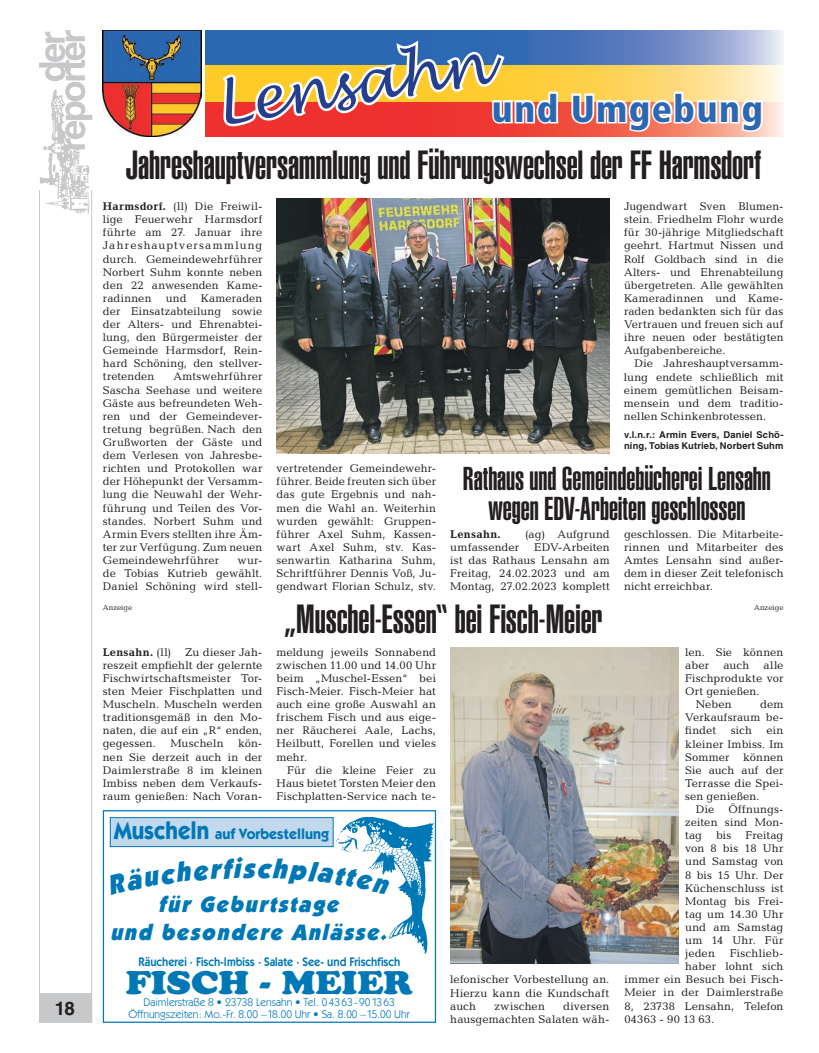
<style>
.page{position:relative;width:819px;height:1053px;background:#fff}
.page>*{position:absolute;margin:0;border:0;box-sizing:border-box;transform-origin:0 0}
.t1{font:italic 57.5px "Lucida Handwriting";color:#253f8e}
.t2{font:40px "Helvetica LT Std Ultra Comp";letter-spacing:-.005em;color:#231f20}
.t3{font:900 condensed 37.5px "Frutiger LT Std";letter-spacing:.04em;color:#2b67b2}
.t4{font:32.5px/30px "Helvetica LT Std Ultra Comp";letter-spacing:-.005em;color:#231f20;text-align:center}
.t5{font:32.5px "Cooper Black Std";color:#0078b6;scale:1.11 1}
.t6{font:italic 900 27.5px "Itc Kabel";color:#0078b6}
.t7{font:italic 900 22.5px/28.8px "Itc Kabel";color:#0078b6;text-align:center}
.t8{font:700 18.75px "Helvetica LT Std";color:#231f20}
.t9{font:700 15px "Itc Kabel";color:#0078b6;scale:.96 1}
.t10{font:600 12.5px "Itc Kabel";color:#0078b6;scale:.89 1}
.t11{font:11.25px/13.1px "Candida Std";letter-spacing:.015em;color:#231f20;text-align:justify}
.t12{font:11.25px/11.2px "Itc Kabel";color:#0078b6;text-align:center}
.t13{font:11.25px "Candida Std";letter-spacing:-.005em;color:#231f20}
.t14{font:700 11.25px "Candida Std";letter-spacing:.025em;color:#231f20}
.t15{font:700 9.38px/11.2px "Helvetica LT Std";letter-spacing:.015em;color:#231f20}
.t16{font:7.5px "Candida Std";color:#231f20}
.s1{font-weight:700}
.s2{font-size:25px}
</style>
<div class="page">
<div style="left:39px;top:993px;width:53px;height:29px;background:#c7c8ca"></div>
<hr style="left:91px;top:190px;width:1px;height:832px;background:#c7c8ca">
<hr style="left:39px;top:190px;width:1px;height:832px;background:#c7c8ca">
<img style="left:39px;top:149px;width:51px;height:65px">
<svg style="left:39px;top:30px;width:53px;height:119px"></svg>
<img style="left:333px;top:817px;width:100px;height:137px">
<div style="left:103px;top:810px;width:333px;height:212px;border:1px solid #0078b6"></div>
<div style="left:110px;top:817px;width:223px;height:29px;background:#c2d8ec"></div>
<div style="left:110px;top:817px;width:223px;height:29px;border:1px solid #0078b6"></div>
<img style="left:103px;top:30px;width:98px;height:106px">
<svg style="left:206px;top:101px;width:577px;height:35px;background:#f58a7d"></svg>
<svg style="left:206px;top:30px;width:576px;height:36px;background:#6d8cc3"></svg>
<svg style="left:206px;top:66px;width:576px;height:35px;background:#fedc7f"></svg>
<svg style="left:569px;top:90px;width:196px;height:44px"></svg>
<svg style="left:218px;top:36px;width:342px;height:100px"></svg>
<img style="left:450px;top:647px;width:228px;height:316px">
<img style="left:276px;top:199px;width:334px;height:254px">
<svg style="left:333px;top:858px;width:57px;height:36px"></svg>
<p class="t8" style="left:55px;top:996px;width:21px">18</p>
<p class="t1" style="left:209px;top:71px;width:276px;rotate:-9deg">Lensahn</p>
<p class="t3" style="left:492px;top:86px;width:272px">und Umgebung</p>
<p class="t2" style="left:125px;top:142px;width:637px">Jahreshauptversammlung und Führungswechsel der FF Harmsdorf</p>
<p class="t11" style="left:103px;top:200px;width:161px"><span class="s1">Harmsdorf.</span> (ll) Die Freiwil&shy;lige Feuerwehr Harmsdorf führte am 27. Januar ihre Jahreshauptversammlung durch. Gemeindewehrführer Norbert Suhm konnte neben den 22 anwesenden Kame&shy;radinnen</p>
<p class="t11" style="left:103px;top:291px;width:161px;text-indent:98px">Kameraden der Einsatzabteilung sowie der Alters- und Ehrenabtei&shy;lung, den Bürgermeister der Gemeinde Harmsdorf, Rein&shy;hard Schöning, den stellver&shy;tretenden</p>
<p class="t11" style="left:166px;top:291px;width:22px">und</p>
<p class="t11" style="left:103px;top:370px;width:161px;text-indent:70px">Amtswehrführer Sascha Seehase und weitere Gäste aus befreundeten Weh&shy;ren und der Gemeindever&shy;tretung begrüßen. Nach den Grußworten der Gäste und dem Verlesen von Jahresbe&shy;richten und Protokollen war der Höhepunkt der Versamm&shy;lung die Neuwahl der Wehr&shy;führung und Teilen des Vor&shy;standes. Norbert Suhm und Armin Evers stellten ihre Äm&shy;ter zur Verfügung. Zum neuen Gemeindewehrführer</p>
<p class="t11" style="left:103px;top:553px;width:161px;text-indent:134px">wur&shy;de Tobias Kutrieb gewählt.<br>Daniel Schöning wird stell-</p>
<p class="t11" style="left:276px;top:462px;width:161px">vertretender Gemeindewehr&shy;führer. Beide freuten sich über das gute Ergebnis und nah&shy;men die Wahl an. Weiterhin wurden gewählt: Gruppen&shy;führer Axel Suhm, Kassen&shy;wart Axel Suhm, stv. Kas&shy;senwartin Katharina Suhm, Schriftführer Dennis Voß, Ju&shy;gendwart Florian Schulz, stv.</p>
<p class="t11" style="left:624px;top:200px;width:161px">Jugendwart Sven Blumen-</p>
<p class="t11" style="left:624px;top:213px;width:161px">stein. Friedhelm Flohr wurde</p>
<p class="t11" style="left:624px;top:226px;width:161px">für 30-jährige Mitgliedschaft</p>
<p class="t11" style="left:624px;top:239px;width:161px">geehrt. Hartmut Nissen und</p>
<p class="t11" style="left:624px;top:252px;width:161px">Rolf Goldbach sind in die</p>
<p class="t11" style="left:624px;top:265px;width:161px">Alters- und Ehrenabteilung</p>
<p class="t11" style="left:624px;top:278px;width:161px">übergetreten. Alle gewählten</p>
<p class="t11" style="left:624px;top:291px;width:161px">Kameradinnen und Kame-</p>
<p class="t11" style="left:624px;top:304px;width:161px">raden bedankten sich für das</p>
<p class="t11" style="left:624px;top:318px;width:161px">Vertrauen und freuen sich auf</p>
<p class="t11" style="left:624px;top:331px;width:161px">ihre neuen oder bestätigten</p>
<p class="t11" style="left:624px;top:344px;width:103px">Aufgabenbereiche.</p>
<p class="t11" style="left:634px;top:357px;width:150px">Die Jahreshauptversamm-</p>
<p class="t11" style="left:624px;top:370px;width:161px">lung endete schließlich mit</p>
<p class="t11" style="left:624px;top:383px;width:161px">einem gemütlichen Beisam-</p>
<p class="t11" style="left:624px;top:396px;width:161px">mensein und dem traditio-</p>
<p class="t11" style="left:624px;top:409px;width:144px">nellen Schinkenbrotessen.</p>
<p class="t15" style="left:624px;top:428px;width:161px">v.l.n.r.: Armin Evers, Daniel Schö&shy;ning, Tobias Kutrieb, Norbert Suhm</p>
<p class="t4" style="left:463px;top:464px;width:309px">Rathaus und Gemeindebücherei Lensahn wegen EDV-Arbeiten geschlossen</p>
<p class="t14" style="left:450px;top:527px;width:52px">Lensahn.</p>
<p class="t11" style="left:525px;top:527px;width:86px">(ag) Aufgrund</p>
<p class="t11" style="left:450px;top:540px;width:70px">umfassender</p>
<p class="t11" style="left:624px;top:527px;width:161px">geschlossen. Die Mitarbeite&shy;rinnen und Mitarbeiter des Amtes Lensahn sind außer&shy;dem in dieser Zeit telefonisch nicht erreichbar.</p>
<p class="t11" style="left:450px;top:540px;width:161px;text-indent:84px">EDV-Arbeiten ist das Rathaus Lensahn am Freitag, 24.02.2023 und am Montag, 27.02.2023 komplett</p>
<p class="t2" style="left:283px;top:596px;width:321px">„Muschel-Essen“ bei Fisch-Meier</p>
<p class="t16" style="left:103px;top:603px;width:31px">Anzeige</p>
<p class="t16" style="left:754px;top:603px;width:31px">Anzeige</p>
<p class="t11" style="left:103px;top:645px;width:161px"><span class="s1">Lensahn.</span> (ll) Zu dieser Jah&shy;reszeit empfiehlt der gelernte Fischwirtschaftsmeister Tor&shy;sten Meier Fischplatten und Muscheln. Muscheln werden traditionsgemäß in den Mo&shy;naten, die auf ein „R“ enden, gegessen.</p>
<p class="t11" style="left:103px;top:737px;width:161px;text-indent:135px">kön&shy;nen Sie derzeit auch in der Daimlerstraße 8 im kleinen Imbiss neben dem Verkaufs&shy;raum genießen: Nach Voran-</p>
<p class="t11" style="left:170px;top:737px;width:55px">Muscheln</p>
<p class="t11" style="left:276px;top:645px;width:161px">meldung jeweils Sonnabend</p>
<p class="t11" style="left:276px;top:658px;width:161px">zwischen 11.00 und 14.00 Uhr</p>
<p class="t11" style="left:276px;top:671px;width:161px">beim „Muschel-Essen“ bei</p>
<p class="t11" style="left:276px;top:684px;width:161px">Fisch-Meier. Fisch-Meier hat</p>
<p class="t11" style="left:276px;top:697px;width:161px">auch eine große Auswahl an</p>
<p class="t11" style="left:276px;top:710px;width:161px">frischem Fisch und aus eige-</p>
<p class="t11" style="left:276px;top:724px;width:161px">ner Räucherei Aale, Lachs,</p>
<p class="t11" style="left:276px;top:737px;width:161px">Heilbutt, Forellen und vieles</p>
<p class="t11" style="left:276px;top:750px;width:32px">mehr.</p>
<p class="t11" style="left:287px;top:763px;width:150px">Für die kleine Feier zu</p>
<p class="t11" style="left:276px;top:776px;width:161px">Haus bietet Torsten Meier den</p>
<p class="t11" style="left:276px;top:789px;width:161px">Fischplatten-Service nach te-</p>
<p class="t9" style="left:114px;top:824px;width:225px"><span class="s2">Muscheln</span> auf Vorbestellung</p>
<p class="t6" style="left:242px;top:851px;width:20px">s</p>
<p class="t7" style="left:110px;top:889px;width:283px">für Geburtstage<br>und besondere Anlässe.</p>
<p class="t10" style="left:139px;top:954px;width:295px">Räucherei · Fisch-Imbiss · Salate · See- und Frischfisch</p>
<p class="t12" style="left:128px;top:996px;width:283px">Daimlerstraße 8 • 23738 Lensahn • Tel. 0 43 63 - 90 13 63<br>Öffnungszeiten: Mo.-Fr. 8.00 – 18.00 Uhr • Sa. 8.00 – 15.00 Uhr</p>
<p class="t5" style="left:126px;top:963px;width:260px">FISCH - MEIER</p>
<p class="t11" style="left:450px;top:973px;width:160px">lefonischer Vorbestellung an.<br>Hierzu kann die Kundschaft auch</p>
<p class="t11" style="left:450px;top:999px;width:161px;text-align:right">diversen<br>hausgemachten Salaten wäh-</p>
<p class="t11" style="left:494px;top:999px;width:52px">zwischen</p>
<p class="t11" style="left:685px;top:645px;width:100px">len. Sie können aber</p>
<p class="t11" style="left:723px;top:658px;width:27px">auch</p>
<p class="t11" style="left:763px;top:658px;width:21px">alle</p>
<p class="t11" style="left:685px;top:671px;width:100px">Fischprodukte vor</p>
<p class="t11" style="left:685px;top:684px;width:76px">Ort genießen.</p>
<p class="t11" style="left:695px;top:697px;width:37px">Neben</p>
<p class="t11" style="left:685px;top:697px;width:100px;text-align:left;text-indent:75px">dem<br>Verkaufsraum be-- findet</p>
<p class="t11" style="left:730px;top:724px;width:23px">sich</p>
<p class="t11" style="left:766px;top:724px;width:19px">ein</p>
<p class="t11" style="left:685px;top:737px;width:100px">kleiner Imbiss. Im</p>
<p class="t11" style="left:685px;top:750px;width:100px">Sommer können</p>
<p class="t13" style="left:685px;top:763px;width:100px">Sie auch auf der</p>
<p class="t11" style="left:685px;top:776px;width:100px">Terrasse die Spei-</p>
<p class="t11" style="left:685px;top:789px;width:76px">sen genießen.</p>
<p class="t11" style="left:695px;top:802px;width:20px">Die</p>
<p class="t11" style="left:685px;top:802px;width:100px;text-indent:43px">Öffnungs&shy;zeiten sind Mon&shy;tag bis Freitag von 8 bis 18 Uhr und Samstag von 8 bis 15 Uhr. Der Küchenschluss ist Montag bis Frei&shy;tag um 14.30 Uhr und am Samstag um 14 Uhr. Für jeden</p>
<p class="t11" style="left:730px;top:946px;width:55px">Fischlieb-</p>
<p class="t11" style="left:685px;top:959px;width:100px">haber lohnt sich</p>
<p class="t11" style="left:624px;top:972px;width:161px">immer ein Besuch bei Fisch-</p>
<p class="t11" style="left:624px;top:986px;width:161px">Meier in der Daimlerstraße</p>
<p class="t11" style="left:624px;top:999px;width:160px">8, 23738 Lensahn, Telefon</p>
<p class="t11" style="left:624px;top:1012px;width:91px">04363 - 90 13 63.</p>
</div>
